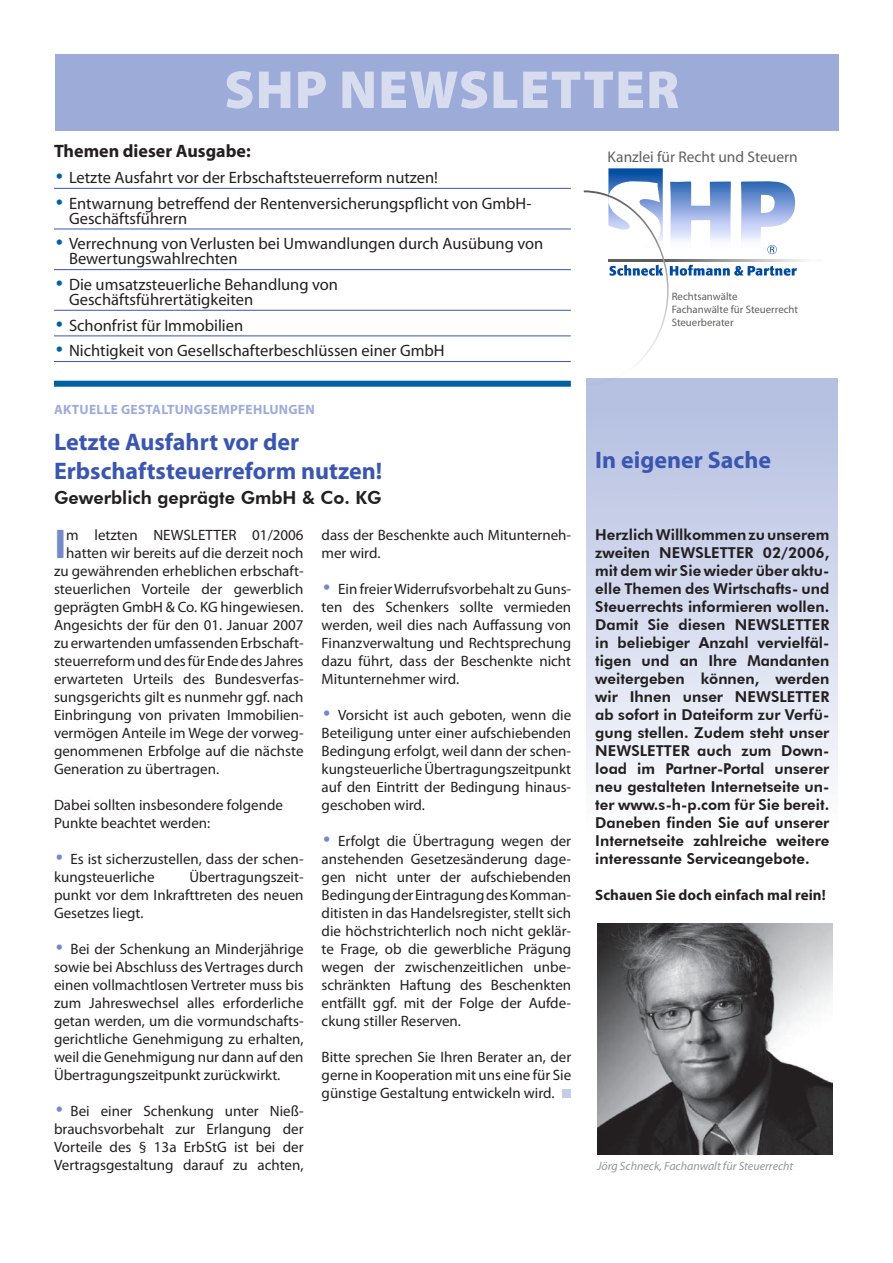
<style>
.page{position:relative;width:893px;height:1263px;background:#fff}
.page>*{position:absolute;margin:0;border:0;box-sizing:border-box;transform-origin:0 0}
.t1{font:900 54px "Myriad Pro";letter-spacing:.02em;color:#d7ddef}
.t2{font:700 41.7px "Myriad Pro";color:#7589c8}
.t3{font:700 24px/28.8px "Myriad Pro";color:#3a56b1}
.t4{font:800 18px "Futura BT";color:#231f20}
.t5{font:700 18px "Myriad";color:#231f20}
.t6{font:900 condensed 18px "Futura BT";color:#7589c8}
.t7{font:16.5px/15px "Myriad";color:#231f20}
.t8{font:15.45px "Myriad";color:#615f5d}
.t9{font:15px/18px "Myriad Pro";color:#231f20;text-align:justify}
.t10{font:800 15px/18px "Futura BT";color:#231f20;text-align:justify}
.t11{font:700 15px "Myriad Pro";color:#231f20}
.t12{font:700 13.5px "Myriad Pro";letter-spacing:.02em;color:#9dabd8}
.t13{font:italic 12px "Myriad Pro";color:#939598}
.t14{font:10.8px/13px "Myriad";color:#615f5d}
.s1{font-family:"Futura BT";font-weight:900;font-size:18px;color:#0060a4}
</style>
<div class="page">
<div style="left:55px;top:55px;width:783px;height:76px;background:#9dabd8"></div>
<hr style="left:54px;top:188px;width:517px;height:1px;background:#3a56b1">
<hr style="left:54px;top:229px;width:517px;height:1px;background:#3a56b1">
<hr style="left:54px;top:269px;width:517px;height:1px;background:#3a56b1">
<hr style="left:54px;top:310px;width:517px;height:1px;background:#3a56b1">
<hr style="left:54px;top:336px;width:517px;height:1px;background:#3a56b1">
<hr style="left:54px;top:361px;width:517px;height:1px;background:#3a56b1">
<div style="left:587px;top:378px;width:251px;height:694px;background:linear-gradient(to bottom,#b8c3e2,#fff)"></div>
<div style="left:54px;top:381px;width:517px;height:6px;background:#0060a4"></div>
<div style="left:562px;top:1089px;width:9px;height:9px;background:#c4cce8"></div>
<img style="left:597px;top:924px;width:235px;height:230px">
<hr style="left:608px;top:259px;width:215px;height:2px;background:#f9f9fb">
<svg style="left:584px;top:168px;width:213px;height:217px"></svg>
<h1 class="t1" style="left:224px;top:59px;width:457px">SHP NEWSLETTER</h1>
<p class="t5" style="left:54px;top:142px;width:198px">Themen dieser Ausgabe:</p>
<p class="t7" style="left:54px;top:171px;width:386px"><span class="s1">•</span> Letzte Ausfahrt vor der Erbschaftsteuerreform nutzen!</p>
<p class="t7" style="left:69px;top:196px;width:464px;text-indent:-15px"><span class="s1">•</span> Entwarnung betreffend der Rentenversicherungspflicht von GmbH-<br>Geschäftsführern</p>
<p class="t7" style="left:69px;top:237px;width:476px;text-indent:-15px"><span class="s1">•</span> Verrechnung von Verlusten bei Umwandlungen durch Ausübung von<br>Bewertungswahlrechten</p>
<p class="t7" style="left:69px;top:278px;width:271px;text-indent:-15px"><span class="s1">•</span> Die umsatzsteuerliche Behandlung von<br>Geschäftsführertätigkeiten</p>
<p class="t7" style="left:54px;top:318px;width:191px"><span class="s1">•</span> Schonfrist für Immobilien</p>
<p class="t7" style="left:54px;top:344px;width:392px"><span class="s1">•</span> Nichtigkeit von Gesellschafterbeschlüssen einer GmbH</p>
<p class="t12" style="left:54px;top:402px;width:262px">Aktuelle Gestaltungsempfehlungen</p>
<h3 class="t3" style="left:54px;top:428px;width:330px">Letzte Ausfahrt vor der<br>Erbschaftsteuerreform nutzen!</h3>
<p class="t4" style="left:54px;top:487px;width:329px">Gewerblich geprägte GmbH &amp; Co. KG</p>
<h2 class="t2" style="left:54px;top:521px;width:13px">I</h2>
<p class="t9" style="left:66px;top:526px;width:239px">m letzten NEWSLETTER 01/2006</p>
<p class="t9" style="left:66px;top:544px;width:239px">hatten wir bereits auf die derzeit noch</p>
<p class="t9" style="left:54px;top:562px;width:251px">zu gewährenden erheblichen erbschaft-</p>
<p class="t9" style="left:54px;top:580px;width:251px">steuerlichen Vorteile der gewerblich</p>
<p class="t9" style="left:54px;top:598px;width:251px">geprägten GmbH &amp; Co. KG hingewiesen.</p>
<p class="t9" style="left:54px;top:616px;width:251px">Angesichts der für den 01. Januar 2007</p>
<p class="t9" style="left:54px;top:634px;width:251px">zu erwartenden umfassenden Erbschaft-</p>
<p class="t9" style="left:54px;top:652px;width:251px">steuerreform und des für Ende des Jahres</p>
<p class="t9" style="left:54px;top:670px;width:251px">erwarteten Urteils des Bundesverfas-</p>
<p class="t9" style="left:54px;top:688px;width:251px">sungsgerichts gilt es nunmehr ggf. nach</p>
<p class="t9" style="left:54px;top:706px;width:251px">Einbringung von privaten Immobilien-</p>
<p class="t9" style="left:54px;top:724px;width:251px">vermögen Anteile im Wege der vorweg-</p>
<p class="t9" style="left:54px;top:742px;width:251px">genommenen Erbfolge auf die nächste</p>
<p class="t9" style="left:54px;top:760px;width:167px">Generation zu übertragen.</p>
<p class="t9" style="left:54px;top:796px;width:231px">Dabei sollten insbesondere folgende<br>Punkte beachtet werden:</p>
<p class="t9" style="left:54px;top:850px;width:251px;text-indent:16px">Es ist sicherzustellen, dass der schen&shy;kungsteuerliche</p>
<p class="t6" style="left:54px;top:847px;width:12px">•</p>
<p class="t9" style="left:54px;top:868px;width:251px;text-indent:135px">Übertragungszeit&shy;punkt vor dem Inkrafttreten des neuen Gesetzes liegt.</p>
<p class="t9" style="left:54px;top:940px;width:251px;text-indent:16px">Bei der Schenkung an Minderjährige sowie bei Abschluss des Vertrages durch einen vollmachtlosen Vertreter muss bis zum Jahreswechsel alles erforderliche getan werden, um die vormundschafts&shy;gerichtliche Genehmigung zu erhalten, weil die Genehmigung nur dann auf den Übertragungszeitpunkt zurückwirkt.</p>
<p class="t9" style="left:54px;top:1102px;width:251px;text-indent:16px">Bei einer Schenkung unter Nieß&shy;brauchsvorbehalt zur Erlangung der Vorteile des § 13a ErbStG ist bei der Vertragsgestaltung darauf zu achten,</p>
<p class="t6" style="left:54px;top:937px;width:12px">•</p>
<p class="t6" style="left:54px;top:1099px;width:12px">•</p>
<p class="t9" style="left:322px;top:526px;width:251px">dass der Beschenkte auch Mitunterneh&shy;mer wird.</p>
<p class="t9" style="left:322px;top:580px;width:251px;text-indent:16px">Ein freier Widerrufsvorbehalt zu Guns&shy;ten des Schenkers sollte vermieden werden, weil dies nach Auffassung von Finanzverwaltung und Rechtsprechung dazu führt, dass der Beschenkte nicht Mitunternehmer wird.</p>
<p class="t9" style="left:322px;top:706px;width:251px;text-indent:16px">Vorsicht ist auch geboten, wenn die Beteiligung unter einer aufschiebenden Bedingung erfolgt, weil dann der schen&shy;kungsteuerliche Übertragungszeitpunkt auf den Eintritt der Bedingung hinaus&shy;geschoben wird.</p>
<p class="t9" style="left:322px;top:832px;width:251px;text-indent:16px">Erfolgt die Übertragung wegen der anstehenden Gesetzesänderung dage&shy;gen nicht unter der aufschiebenden Bedingung der Eintragung des Komman&shy;ditisten in das Handelsregister, stellt sich die höchstrichterlich noch nicht geklär&shy;te Frage, ob die gewerbliche Prägung wegen der zwischenzeitlichen unbe&shy;schränkten Haftung des Beschenkten entfällt ggf. mit der Folge der Aufde&shy;ckung stiller Reserven.</p>
<p class="t9" style="left:322px;top:1048px;width:251px">Bitte sprechen Sie Ihren Berater an, der gerne in Kooperation mit uns eine für Sie günstige Gestaltung entwickeln wird.</p>
<p class="t6" style="left:322px;top:577px;width:12px">•</p>
<p class="t6" style="left:322px;top:703px;width:12px">•</p>
<p class="t6" style="left:322px;top:829px;width:12px">•</p>
<p class="t8" style="left:608px;top:149px;width:192px">Kanzlei für Recht und Steuern</p>
<p class="t14" style="left:672px;top:290px;width:128px">Rechtsanwälte<br>Fachanwälte für Steuerrecht<br>Steuerberater</p>
<h3 class="t3" style="left:595px;top:446px;width:177px">In eigener Sache</h3>
<p class="t10" style="left:595px;top:526px;width:236px">Herzlich Willkommen zu unserem zweiten NEWSLETTER 02/2006, mit dem wir Sie wieder über aktu&shy;elle Themen des Wirtschafts- und Steuerrechts informieren wollen.<br>Damit Sie diesen NEWSLETTER in beliebiger Anzahl vervielfäl&shy;tigen und an Ihre Mandanten weitergeben können, werden wir Ihnen unser NEWSLETTER ab sofort in Dateiform zur Verfü&shy;gung stellen. Zudem steht unser NEWSLETTER auch zum Down&shy;load im Partner-Portal unserer neu gestalteten Internetseite un&shy;ter www.s-h-p.com für Sie bereit.<br>Daneben finden Sie auf unserer Internetseite zahlreiche weitere interessante Serviceangebote.</p>
<p class="t11" style="left:595px;top:887px;width:232px">Schauen Sie doch einfach mal rein!</p>
<p class="t13" style="left:597px;top:1160px;width:198px">Jörg Schneck, Fachanwalt für Steuerrecht</p>
</div>
